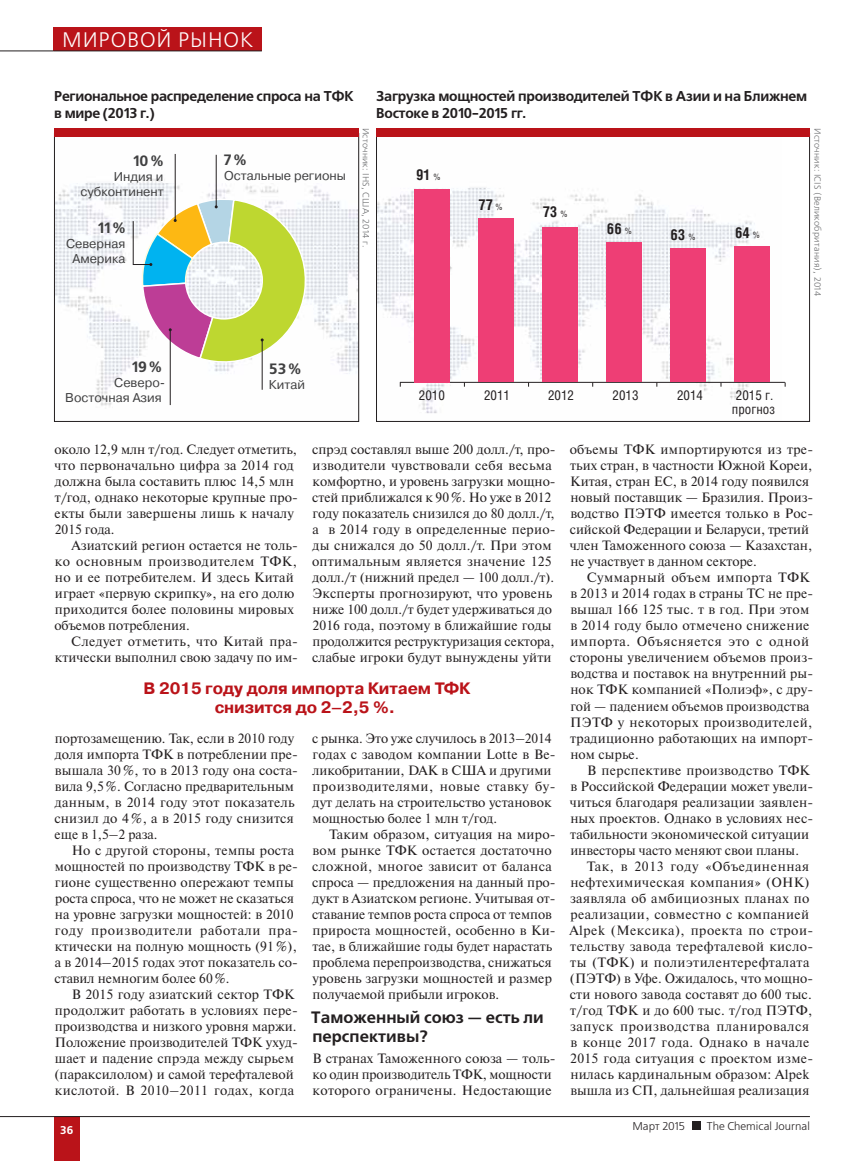
<style>
.page{position:relative;width:864px;height:1161px;background:#fff}
.page>*{position:absolute;margin:0;border:0;box-sizing:border-box;transform-origin:0 0}
.t1{font:21px "Free Set C";letter-spacing:.04em;color:#fff}
.t2{font:700 16.5px/19.5px "Pragmatica C";letter-spacing:-.01em;color:#ba1319;text-align:center}
.t3{font:700 16.5px/19.5px "Free Set C";color:#231f20}
.t4{font:700 15px "Helios Cond C";color:#231f20}
.t5{font:700 15px "Free Set C";color:#404041}
.t6{font:700 14.25px/16.5px "Free Set C";letter-spacing:-.02em;color:#231f20}
.t7{font:13.5px/16px "Newton C";letter-spacing:.01em;color:#231f20}
.t8{font:13.5px/13.5px "Helios Cond C";color:#231f20;text-align:center}
.t9{font:12.75px/15px "Pragmatica C";color:#404041;text-align:right}
.t10{font:11.25px "Free Set C";color:#231f20}
.t11{font:700 11.25px "Free Set C";color:#fff}
.t12{font:9px "Free Set C";letter-spacing:.025em;color:#6d6e70}
.s1{font-weight:400;font-size:9px}
</style>
<div class="page">
<img style="left:56px;top:154px;width:301px;height:252px">
<div style="left:54px;top:128px;width:305px;height:9px;background:#ba1319"></div>
<hr style="left:170px;top:330px;width:1px;height:75px;background:#231f20">
<hr style="left:262px;top:340px;width:1px;height:50px;background:#231f20">
<hr style="left:175px;top:154px;width:1px;height:66px;background:#231f20">
<hr style="left:216px;top:155px;width:1px;height:52px;background:#231f20">
<svg style="left:132px;top:198px;width:180px;height:170px"></svg>
<img style="left:378px;top:187px;width:402px;height:226px">
<div style="left:376px;top:128px;width:433px;height:9px;background:#ba1319"></div>
<hr style="left:400px;top:382px;width:384px;height:1px;background:#231f20">
<div style="left:734px;top:246px;width:35px;height:136px;background:#ee3e75"></div>
<div style="left:670px;top:249px;width:35px;height:133px;background:#ee3e75"></div>
<div style="left:606px;top:242px;width:35px;height:140px;background:#ee3e75"></div>
<div style="left:542px;top:227px;width:35px;height:155px;background:#ee3e75"></div>
<div style="left:478px;top:219px;width:35px;height:163px;background:#ee3e75"></div>
<div style="left:414px;top:189px;width:35px;height:193px;background:#ee3e75"></div>
<div style="left:54px;top:1116px;width:26px;height:45px;background:#ba1319"></div>
<hr style="left:0;top:1116px;width:54px;height:1px;background:#231f20">
<hr style="left:54px;top:1116px;width:755px;height:1px;background:#231f20">
<div style="left:691px;top:1121px;width:9px;height:9px;background:#231f20"></div>
<div style="left:54px;top:27px;width:208px;height:24px;background:#ba1319"></div>
<hr style="left:0;top:51px;width:54px;height:1px;background:#231f20">
<hr style="left:54px;top:51px;width:208px;height:1px;background:#231f20">
<h1 class="t1" style="left:62px;top:32px;width:192px">МИРОВОЙ РЫНОК</h1>
<p class="t6" style="left:54px;top:90px;width:301px">Региональное распределение спроса на ТФК в мире (2013 г.)</p>
<p class="t5" style="left:133px;top:155px;width:32px">10 %</p>
<p class="t9" style="left:80px;top:170px;width:85px">Индия и субконтинент</p>
<p class="t5" style="left:98px;top:222px;width:30px">11 %</p>
<p class="t9" style="left:66px;top:237px;width:61px;text-align:center">Северная<br>Америка</p>
<p class="t5" style="left:224px;top:154px;width:24px">7 %</p>
<p class="t9" style="left:224px;top:169px;width:123px">Остальные регионы</p>
<p class="t6" style="left:376px;top:90px;width:432px">Загрузка мощностей производителей ТФК в Азии и на Ближнем<br>Востоке в 2010-2015 гг.</p>
<p class="t12" style="left:369px;top:128px;width:121px;rotate:90deg">Источник: IHS, США, 2014 г.</p>
<p class="t4" style="left:416px;top:168px;width:26px">91 <span class="s1">%</span></p>
<p class="t4" style="left:478px;top:199px;width:26px">77 <span class="s1">%</span></p>
<p class="t4" style="left:542px;top:206px;width:26px">73 <span class="s1">%</span></p>
<p class="t4" style="left:606px;top:222px;width:26px">66 <span class="s1">%</span></p>
<p class="t4" style="left:670px;top:228px;width:27px">63 <span class="s1">%</span></p>
<p class="t4" style="left:734px;top:226px;width:26px">64 <span class="s1">%</span></p>
<p class="t12" style="left:820px;top:128px;width:169px;rotate:90deg">Источник: ICIS (Великобритания), 2014</p>
<p class="t5" style="left:132px;top:362px;width:32px">19 %</p>
<p class="t9" style="left:65px;top:377px;width:101px">Северо-<br>Восточная Азия</p>
<p class="t5" style="left:269px;top:363px;width:34px">53 %</p>
<p class="t9" style="left:269px;top:378px;width:38px">Китай</p>
<p class="t8" style="left:419px;top:390px;width:27px">2010</p>
<p class="t8" style="left:484px;top:390px;width:27px">2011</p>
<p class="t8" style="left:548px;top:390px;width:27px">2012</p>
<p class="t8" style="left:612px;top:390px;width:27px">2013</p>
<p class="t8" style="left:676px;top:390px;width:27px">2014</p>
<p class="t8" style="left:731px;top:390px;width:45px">2015 г. прогноз</p>
<p class="t7" style="left:54px;top:443px;width:245px">около 12,9 млн т/год. Следует отметить, что первоначально цифра за 2014 год должна была составить плюс 14,5 млн т/год, однако некоторые крупные про&shy;екты были завершены лишь к началу<br>2015 года.</p>
<p class="t7" style="left:54px;top:539px;width:245px;text-indent:17px">Азиатский регион остается не толь&shy;ко основным производителем ТФК, но и ее потребителем. И здесь Китай играет «первую скрипку», на его долю приходится более половины мировых объемов потребления.</p>
<p class="t7" style="left:55px;top:635px;width:244px;text-align:right">Следует отметить, что Китай пра&shy;ктически выполнил свою задачу по им-</p>
<p class="t7" style="left:312px;top:443px;width:245px">спрэд составлял выше 200 долл./т, про&shy;изводители чувствовали себя весьма комфортно, и уровень загрузки мощно&shy;стей приближался к 90 %. Но уже в 2012 году показатель снизился до 80 долл./т, а в 2014 году в определенные перио&shy;ды снижался до 50 долл./т. При этом оптимальным является значение 125 долл./т (нижний предел — 100 долл./т).<br>Эксперты прогнозируют, что уровень ниже 100 долл./т будет удерживаться до 2016 года, поэтому в ближайшие годы продолжится реструктуризация сектора, слабые игроки будут вынуждены уйти</p>
<p class="t2" style="left:143px;top:680px;width:328px">В 2015 году доля импорта Китаем ТФК снизится до 2–2,5 %.</p>
<p class="t7" style="left:54px;top:731px;width:245px">портозамещению. Так, если в 2010 году доля импорта ТФК в потреблении пре&shy;вышала 30 %, то в 2013 году она соста&shy;вила 9,5 %. Согласно предварительным данным, в 2014 году этот показатель снизил до 4 %, а в 2015 году снизится еще в 1,5–2 раза.</p>
<p class="t7" style="left:54px;top:843px;width:245px;text-indent:17px">Но с другой стороны, темпы роста мощностей по производству ТФК в ре&shy;гионе существенно опережают темпы роста спроса, что не может не сказаться на уровне загрузки мощностей: в 2010 году производители работали пра&shy;ктически на полную мощность (91 %), а в 2014–2015 годах этот показатель со&shy;ставил немногим более 60 %.</p>
<p class="t7" style="left:55px;top:988px;width:245px;text-indent:17px">В 2015 году азиатский сектор ТФК продолжит работать в условиях пере&shy;производства и низкого уровня маржи.<br>Положение производителей ТФК ухуд&shy;шает и падение спрэда между сырьем (параксилолом) и самой терефталевой кислотой. В 2010–2011 годах, когда</p>
<p class="t7" style="left:312px;top:731px;width:245px">с рынка. Это уже случилось в 2013–2014 годах с заводом компании Lotte в Ве&shy;ликобритании, DAK в США и другими производителями, новые ставку бу&shy;дут делать на строительство установок мощностью более 1 млн т/год.</p>
<p class="t7" style="left:312px;top:827px;width:245px;text-indent:17px">Таким образом, ситуация на миро&shy;вом рынке ТФК остается достаточно сложной, многое зависит от баланса спроса — предложения на данный про&shy;дукт в Азиатском регионе. Учитывая от&shy;ставание темпов роста спроса от темпов прироста мощностей, особенно в Ки&shy;тае, в ближайшие годы будет нарастать проблема перепроизводства, снижаться уровень загрузки мощностей и размер получаемой прибыли игроков.</p>
<p class="t3" style="left:311px;top:1009px;width:234px">Таможенный союз — есть ли перспективы?</p>
<p class="t7" style="left:312px;top:1052px;width:244px">В странах Таможенного союза — толь&shy;ко один производитель ТФК, мощности которого ограничены. Недостающие</p>
<p class="t7" style="left:569px;top:443px;width:245px">объемы ТФК импортируются из тре&shy;тьих стран, в частности Южной Кореи, Китая, стран ЕС, в 2014 году появился новый поставщик — Бразилия. Произ&shy;водство ПЭТФ имеется только в Рос&shy;сийской Федерации и Беларуси, третий член Таможенного союза — Казахстан, не участвует в данном секторе.</p>
<p class="t7" style="left:569px;top:571px;width:245px;text-indent:17px">Суммарный объем импорта ТФК в 2013 и 2014 годах в страны ТС не пре&shy;вышал 166 125 тыс. т в год. При этом в 2014 году было отмечено снижение импорта. Объясняется это с одной стороны увеличением объемов произ&shy;водства и поставок на внутренний ры&shy;нок ТФК компанией «Полиэф», с дру&shy;гой — падением объемов производства<br>ПЭТФ у некоторых производителей, традиционно работающих на импорт&shy;ном сырье.</p>
<p class="t7" style="left:569px;top:763px;width:245px;text-indent:17px">В перспективе производство ТФК в Российской Федерации может увели&shy;читься благодаря реализации заявлен&shy;ных проектов. Однако в условиях нес&shy;табильности экономической ситуации инвесторы часто меняют свои планы.</p>
<p class="t7" style="left:569px;top:859px;width:245px;text-indent:17px">Так, в 2013 году «Объединенная нефтехимическая компания» (ОНК) заявляла об амбициозных планах по реализации, совместно с компанией Alpek (Мексика), проекта по строи&shy;тельству завода терефталевой кисло&shy;ты (ТФК) и полиэтилентерефталата (ПЭТФ) в Уфе. Ожидалось, что мощно&shy;сти нового завода составят до 600 тыс. т/год ТФК и до 600 тыс. т/год ПЭТФ, запуск производства планировался в конце 2017 года. Однако в начале 2015 года ситуация с проектом изме&shy;нилась кардинальным образом: Alpek вышла из СП, дальнейшая реализация</p>
<p class="t11" style="left:60px;top:1125px;width:15px">36</p>
<p class="t10" style="left:632px;top:1122px;width:54px">Март 2015</p>
<p class="t10" style="left:706px;top:1122px;width:104px">The Chemical Journal</p>
</div>
